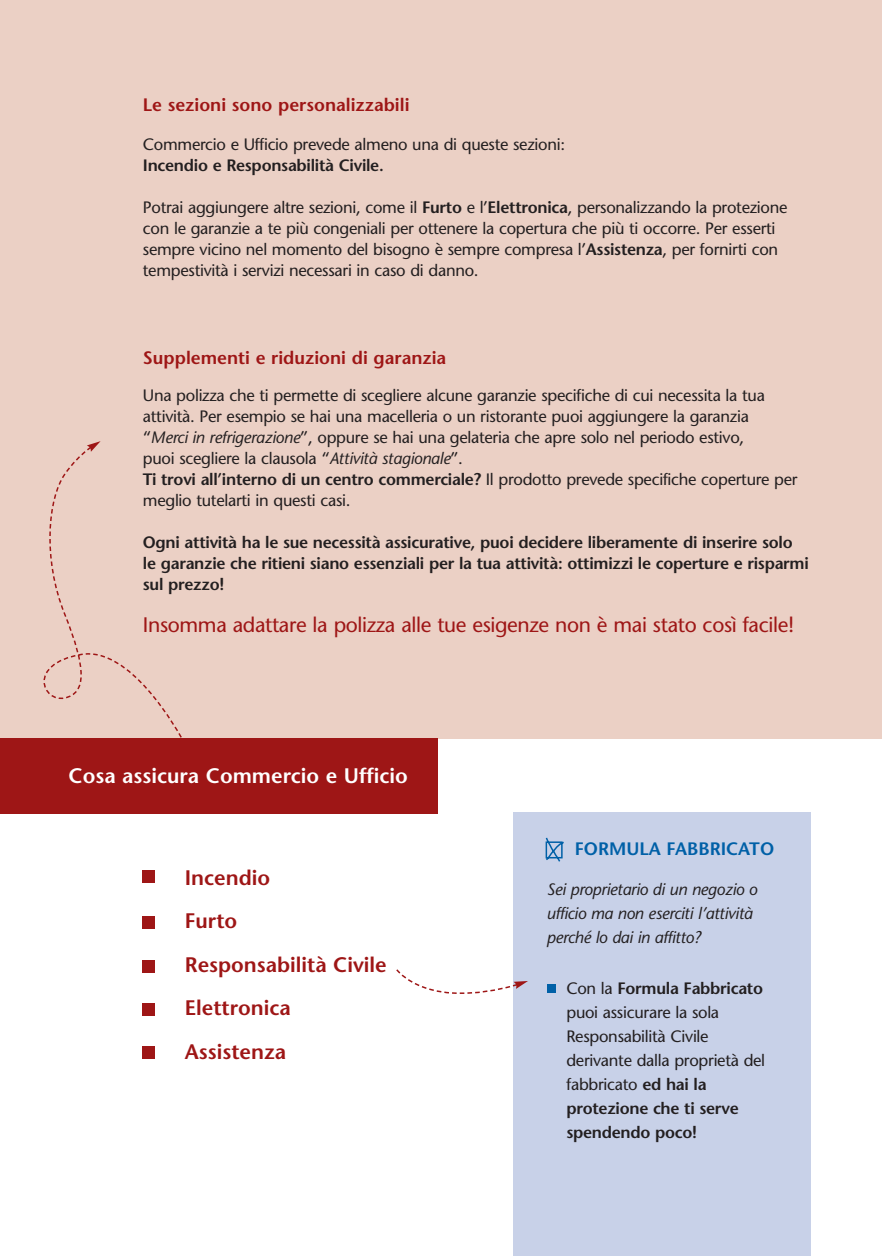
<style>
.page{position:relative;width:882px;height:1256px;background:#fff}
.page>*{position:absolute;margin:0;border:0;box-sizing:border-box;transform-origin:0 0}
.t1{font:21px "Stone Sans";letter-spacing:-.015em;color:#9e1616}
.t2{font:600 21px/43.5px "Stone Sans";color:#9e1616}
.t3{font:600 21px "Stone Sans";color:#fff}
.t4{font:600 18px "Stone Sans";color:#9e1616}
.t5{font:600 18px "Stone Sans";color:#0060a7}
.t6{font:16.5px/21px "Stone Sans";letter-spacing:-.015em;color:#231f20}
.t7{font:600 16.5px/21px "Stone Sans";letter-spacing:-.015em;color:#231f20}
.t8{font:italic 16.5px/24px "Stone Sans";letter-spacing:-.015em;color:#231f20}
.s1{font-weight:600}
.s2{font-style:italic}
</style>
<div class="page">
<div style="left:0;top:0;width:881px;height:738px;background:#ebd0c5"></div>
<div style="left:0;top:738px;width:437px;height:75px;background:#9e1616"></div>
<div style="left:142px;top:870px;width:13px;height:13px;background:#9e1616"></div>
<div style="left:142px;top:916px;width:13px;height:13px;background:#9e1616"></div>
<div style="left:142px;top:960px;width:13px;height:12px;background:#9e1616"></div>
<div style="left:142px;top:1003px;width:13px;height:13px;background:#9e1616"></div>
<div style="left:142px;top:1046px;width:13px;height:13px;background:#9e1616"></div>
<svg style="left:43px;top:451px;width:139px;height:287px"></svg>
<svg style="left:85px;top:441px;width:16px;height:11px"></svg>
<div style="left:513px;top:812px;width:298px;height:444px;background:#c8d1e8"></div>
<svg style="left:396px;top:969px;width:132px;height:25px"></svg>
<svg style="left:545px;top:837px;width:19px;height:25px"></svg>
<div style="left:547px;top:984px;width:9px;height:8px;background:#0060a7"></div>
<p class="t4" style="left:143px;top:98px;width:268px">Le sezioni sono personalizzabili</p>
<p class="t6" style="left:143px;top:136px;width:423px">Commercio e Ufficio prevede almeno una di queste sezioni:</p>
<p class="t7" style="left:143px;top:157px;width:242px">Incendio e Responsabilità Civile.</p>
<p class="t6" style="left:143px;top:199px;width:646px">Potrai aggiungere altre sezioni, come il <span class="s1">Furto</span> e l’<span class="s1">Elettronica</span>, personalizzando la protezione con le garanzie a te più congeniali per ottenere la copertura che più ti occorre. Per esserti sempre vicino nel momento del bisogno è sempre compresa l’<span class="s1">Assistenza</span>, per fornirti con tempestività i servizi necessari in caso di danno.</p>
<p class="t4" style="left:143px;top:351px;width:305px">Supplementi e riduzioni di garanzia</p>
<p class="t6" style="left:143px;top:386px;width:656px">Una polizza che ti permette di scegliere alcune garanzie specifiche di cui necessita la tua attività. Per esempio se hai una macelleria o un ristorante puoi aggiungere la garanzia “<span class="s2">Merci in refrigerazione</span>”, oppure se hai una gelateria che apre solo nel periodo estivo,<br>puoi scegliere la clausola “<span class="s2">Attività stagionale</span>”.<br><span class="s1">Ti trovi all’interno di un centro commerciale?</span> Il prodotto prevede specifiche coperture per meglio tutelarti in questi casi.</p>
<p class="t7" style="left:143px;top:533px;width:667px">Ogni attività ha le sue necessità assicurative, puoi decidere liberamente di inserire solo le garanzie che ritieni siano essenziali per la tua attività: ottimizzi le coperture e risparmi sul prezzo!</p>
<p class="t1" style="left:143px;top:616px;width:652px">Insomma adattare la polizza alle tue esigenze non è mai stato così facile!</p>
<p class="t3" style="left:69px;top:767px;width:341px">Cosa assicura Commercio e Ufficio</p>
<p class="t2" style="left:185px;top:858px;width:203px">Incendio<br>Furto<br>Responsabilità Civile<br>Elettronica<br>Assistenza</p>
<p class="t5" style="left:574px;top:842px;width:201px">FORMULA FABBRICATO</p>
<p class="t8" style="left:547px;top:879px;width:212px">Sei proprietario di un negozio o ufficio ma non eserciti l’attività perché lo dai in affitto?</p>
<p class="t6" style="left:566px;top:978px;width:200px;line-height:24px">Con la <span class="s1">Formula Fabbricato </span>puoi assicurare la sola<br>Responsabilità Civile derivante dalla proprietà del fabbricato <span class="s1">ed hai la protezione che ti serve spendendo poco!</span></p>
</div>
